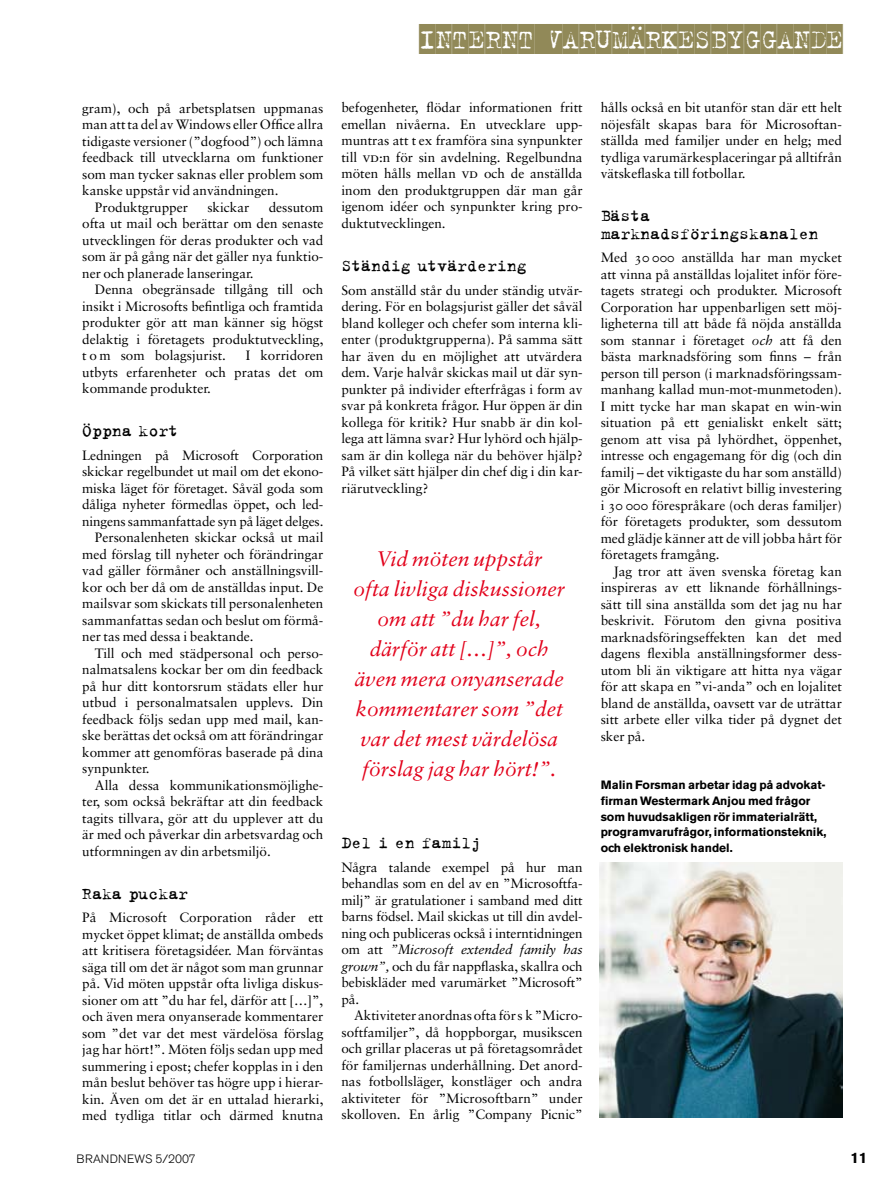
<style>
.page{position:relative;width:893px;height:1191px;background:#fff}
.page>*{position:absolute;margin:0;border:0;box-sizing:border-box;transform-origin:0 0}
.t1{font:30px "Trixie Cameo";color:#918958}
.t2{font:italic 21px/30px "Sabon";color:#e2001a;text-align:center}
.t3{font:18px/17.2px "Trixie";color:#000}
.t4{font:700 15px "Akzidenz Grotesk BE";color:#000}
.t5{font:13.5px/16.5px "Sabon";color:#000;text-align:justify}
.t6{font:700 12px/15.8px "Akzidenz Grotesk BE";color:#000}
.t7{font:300 12px "Akzidenz Grotesk BE";color:#000}
.s1{font-family:"Sabon Roman SC"}
.s2{font-style:italic}
</style>
<div class="page">
<img style="left:600px;top:862px;width:243px;height:255px">
<h1 class="t1" style="left:419px;top:23px;width:426px">INTERNT VARUMÄRKESBYGGANDE</h1>
<p class="t5" style="left:82px;top:99px;width:243px">gram), och på arbetsplatsen uppmanas</p>
<p class="t5" style="left:82px;top:116px;width:243px">man att ta del av Windows eller Office allra</p>
<p class="t5" style="left:82px;top:132px;width:243px">tidigaste versioner (”dogfood”) och lämna</p>
<p class="t5" style="left:82px;top:149px;width:243px">feedback till utvecklarna om funktioner</p>
<p class="t5" style="left:82px;top:165px;width:243px">som man tycker saknas eller problem som</p>
<p class="t5" style="left:82px;top:182px;width:198px">kanske uppstår vid användningen.</p>
<p class="t5" style="left:95px;top:198px;width:95px">Produktgrupper</p>
<p class="t5" style="left:207px;top:198px;width:44px">skickar</p>
<p class="t5" style="left:82px;top:198px;width:243px;text-indent:186px">dessutom ofta ut mail och berättar om den senaste utvecklingen för deras produkter och vad som är på gång när det gäller nya funktio&shy;ner och planerade lanseringar.</p>
<p class="t5" style="left:82px;top:281px;width:243px;text-indent:13px">Denna obegränsade tillgång till och insikt i Microsofts befintliga och framtida produkter gör att man känner sig högst delaktig i företagets produktutveckling, t o m som bolagsjurist.</p>
<p class="t5" style="left:82px;top:347px;width:243px;text-indent:164px">I korridoren utbyts erfarenheter och pratas det om kommande produkter.</p>
<h3 class="t3" style="left:82px;top:421px;width:98px">Öppna kort</h3>
<p class="t5" style="left:82px;top:446px;width:243px">Ledningen på Microsoft Corporation</p>
<p class="t5" style="left:82px;top:463px;width:243px">skickar regelbundet ut mail om det ekono-</p>
<p class="t5" style="left:82px;top:479px;width:243px">miska läget för företaget. Såväl goda som</p>
<p class="t5" style="left:82px;top:496px;width:243px">dåliga nyheter förmedlas öppet, och led-</p>
<p class="t5" style="left:82px;top:512px;width:243px">ningens sammanfattade syn på läget delges.</p>
<p class="t5" style="left:95px;top:529px;width:230px">Personalenheten skickar också ut mail</p>
<p class="t5" style="left:82px;top:545px;width:243px">med förslag till nyheter och förändringar</p>
<p class="t5" style="left:82px;top:562px;width:243px">vad gäller förmåner och anställningsvill-</p>
<p class="t5" style="left:82px;top:578px;width:243px">kor och ber då om de anställdas input. De</p>
<p class="t5" style="left:82px;top:595px;width:243px">mailsvar som skickats till personalenheten</p>
<p class="t5" style="left:82px;top:611px;width:243px">sammanfattas sedan och beslut om förmå-</p>
<p class="t5" style="left:82px;top:628px;width:173px">ner tas med dessa i beaktande.</p>
<p class="t5" style="left:95px;top:644px;width:230px">Till och med städpersonal och perso-</p>
<p class="t5" style="left:82px;top:661px;width:243px">nalmatsalens kockar ber om din feedback</p>
<p class="t5" style="left:82px;top:677px;width:243px">på hur ditt kontorsrum städats eller hur</p>
<p class="t5" style="left:82px;top:694px;width:243px">utbud i personalmatsalen upplevs. Din</p>
<p class="t5" style="left:82px;top:710px;width:243px">feedback följs sedan upp med mail, kan-</p>
<p class="t5" style="left:82px;top:727px;width:243px">ske berättas det också om att förändringar</p>
<p class="t5" style="left:82px;top:743px;width:243px">kommer att genomföras baserade på dina</p>
<p class="t5" style="left:82px;top:760px;width:69px">synpunkter.</p>
<p class="t5" style="left:95px;top:776px;width:230px">Alla dessa kommunikationsmöjlighe-</p>
<p class="t5" style="left:82px;top:793px;width:243px">ter, som också bekräftar att din feedback</p>
<p class="t5" style="left:82px;top:809px;width:243px">tagits tillvara, gör att du upplever att du</p>
<p class="t5" style="left:82px;top:826px;width:243px">är med och påverkar din arbetsvardag och</p>
<p class="t5" style="left:82px;top:842px;width:190px">utformningen av din arbetsmiljö.</p>
<h3 class="t3" style="left:82px;top:884px;width:107px">Raka puckar</h3>
<p class="t5" style="left:82px;top:909px;width:243px">På Microsoft Corporation råder ett mycket öppet klimat; de anställda ombeds att kritisera företagsidéer. Man förväntas säga till om det är något som man grunnar på. Vid möten uppstår ofta livliga diskus&shy;sioner om att ”du har fel, därför att […]”, och även mera onyanserade kommentarer som ”det var det mest värdelösa förslag jag har hört!”. Möten följs sedan upp med summering i epost; chefer kopplas in i den mån beslut behöver tas högre upp i hierar&shy;kin. Även om det är en uttalad hierarki, med tydliga titlar och därmed knutna</p>
<p class="t5" style="left:341px;top:99px;width:243px">befogenheter, flödar informationen fritt emellan nivåerna. En utvecklare upp&shy;muntras att t ex framföra sina synpunkter till <span class="s1">vd</span>:n för sin avdelning. Regelbundna möten hålls mellan <span class="s1">vd</span> och de anställda inom den produktgruppen där man går igenom idéer och synpunkter kring pro&shy;duktutvecklingen.</p>
<h3 class="t3" style="left:341px;top:256px;width:187px">Ständig utvärdering</h3>
<p class="t5" style="left:341px;top:281px;width:243px">Som anställd står du under ständig utvär&shy;dering. För en bolagsjurist gäller det såväl bland kolleger och chefer som interna kli&shy;enter (produktgrupperna). På samma sätt har även du en möjlighet att utvärdera dem. Varje halvår skickas mail ut där syn&shy;punkter på individer efterfrågas i form av svar på konkreta frågor. Hur öppen är din kollega för kritik? Hur snabb är din kol&shy;lega att lämna svar? Hur lyhörd och hjälp&shy;sam är din kollega när du behöver hjälp?<br>På vilket sätt hjälper din chef dig i din kar&shy;riärutveckling?</p>
<h2 class="t2" style="left:354px;top:543px;width:213px">Vid möten uppstår<br>ofta livliga diskussioner om att ”du har fel, därför att […]”, och även mera onyanserade kommentarer som ”det var det mest värdelösa förslag jag har hört!”.</h2>
<h3 class="t3" style="left:341px;top:833px;width:141px">Del i en familj</h3>
<p class="t5" style="left:341px;top:858px;width:243px">Några talande exempel på hur man behandlas som en del av en ”Microsoftfa&shy;milj” är gratulationer i samband med ditt barns födsel. Mail skickas ut till din avdel&shy;ning och publiceras också i interntidningen om att <span class="s2">”Microsoft extended family has grown”,</span> och du får nappflaska, skallra och bebiskläder med varumärket ”Microsoft” på.</p>
<p class="t5" style="left:341px;top:1007px;width:243px;text-indent:13px">Aktiviteter anordnas ofta för s k ”Micro&shy;softfamiljer”, då hoppborgar, musikscen och grillar placeras ut på företagsområdet för familjernas underhållning. Det anord&shy;nas fotbollsläger, konstläger och andra aktiviteter för ”Microsoftbarn” under skolloven. En årlig ”Company Picnic”</p>
<p class="t5" style="left:601px;top:99px;width:243px">hålls också en bit utanför stan där ett helt nöjesfält skapas bara för Microsoftan&shy;ställda med familjer under en helg; med tydliga varumärkesplaceringar på alltifrån vätskeflaska till fotbollar.</p>
<h3 class="t3" style="left:601px;top:207px;width:219px">Bästa marknadsföringskanalen</h3>
<p class="t5" style="left:601px;top:249px;width:243px">Med <span class="s1">30 000</span> anställda har man mycket att vinna på anställdas lojalitet inför före&shy;tagets strategi och produkter. Microsoft Corporation har uppenbarligen sett möj&shy;ligheterna till att både få nöjda anställda som stannar i företaget <span class="s2">och</span> att få den bästa marknadsföring som finns – från person till person (i marknadsföringssam&shy;manhang kallad mun-mot-munmetoden).<br>I mitt tycke har man skapat en win-win situation på ett genialiskt enkelt sätt; genom att visa på lyhördhet, öppenhet, intresse och engagemang för dig (och din familj – det viktigaste du har som anställd) gör Microsoft en relativt billig investering i <span class="s1">30 000</span> förespråkare (och deras familjer) för företagets produkter, som dessutom med glädje känner att de vill jobba hårt för företagets framgång.</p>
<p class="t5" style="left:601px;top:563px;width:243px;text-indent:13px">Jag tror att även svenska företag kan inspireras av ett liknande förhållnings&shy;sätt till sina anställda som det jag nu har beskrivit. Förutom den givna positiva marknadsföringseffekten kan det med dagens flexibla anställningsformer dess&shy;utom bli än viktigare att hitta nya vägar för att skapa en ”vi-anda” och en lojalitet bland de anställda, oavsett var de uträttar sitt arbete eller vilka tider på dygnet det sker på.</p>
<p class="t6" style="left:601px;top:777px;width:227px">Malin Forsman arbetar idag på advokat&shy;firman Westermark Anjou med frågor som huvudsakligen rör immaterialrätt, programvarufrågor, informationsteknik, och elektronisk handel.</p>
<p class="t7" style="left:77px;top:1152px;width:121px">BRANDNEWS 5/2007</p>
<p class="t4" style="left:850px;top:1149px;width:18px">11</p>
</div>
